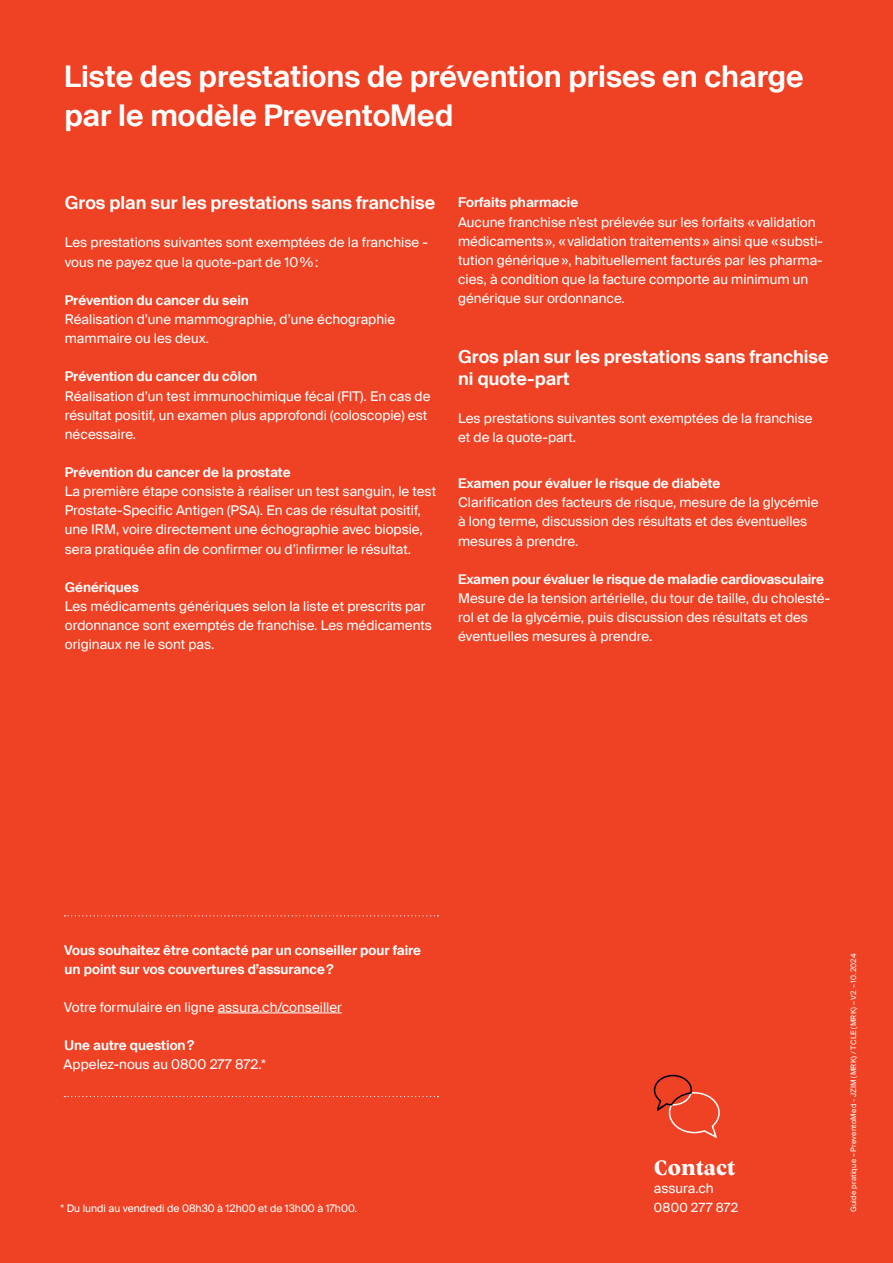
<style>
.page{position:relative;width:893px;height:1263px;background:#ef4123}
.page>*{position:absolute;margin:0;border:0;box-sizing:border-box;transform-origin:0 0}
.t1{font:600 30px/39px "Suisse Intl";color:#fff}
.t2{font:800 21px "Vesterbro";color:#fff}
.t3{font:600 18px/21.6px "Suisse Intl";color:#fff}
.t4{font:13.5px/19.2px "Suisse Intl";color:#fff}
.t5{font:600 13.5px/19.2px "Suisse Intl";color:#fff}
.t6{font:12.75px "Suisse Intl";letter-spacing:.025em;color:#fff}
.t7{font:10.5px "Suisse Intl";color:#fff}
.t8{font:7.5px "Suisse Intl";letter-spacing:.025em;color:#fff}
</style>
<div class="page">
<svg style="left:653px;top:1074px;width:67px;height:64px"></svg>
<svg style="left:64px;top:915px;width:374px;height:1px"></svg>
<svg style="left:64px;top:1096px;width:374px;height:1px"></svg>
<hr style="left:218px;top:1012px;width:124px;height:1px;background:#fff">
<h1 class="t1" style="left:64px;top:57px;width:741px">Liste des prestations de prévention prises en charge par le modèle PreventoMed</h1>
<h3 class="t3" style="left:65px;top:192px;width:372px">Gros plan sur les prestations sans franchise</h3>
<p class="t4" style="left:65px;top:233px;width:365px">Les prestations suivantes sont exemptées de la franchise - vous ne payez que la quote-part de 10%:</p>
<p class="t5" style="left:65px;top:291px;width:186px">Prévention du cancer du sein</p>
<p class="t4" style="left:65px;top:310px;width:332px">Réalisation d’une mammographie, d’une échographie mammaire ou les deux.</p>
<p class="t5" style="left:65px;top:367px;width:194px">Prévention du cancer du côlon</p>
<p class="t4" style="left:65px;top:386px;width:367px">Réalisation d’un test immunochimique fécal (FIT). En cas de résultat positif, un examen plus approfondi (coloscopie) est nécessaire.</p>
<p class="t5" style="left:65px;top:463px;width:227px">Prévention du cancer de la prostate</p>
<p class="t4" style="left:65px;top:482px;width:373px">La première étape consiste à réaliser un test sanguin, le test Prostate-Specific Antigen (PSA). En cas de résultat positif, une IRM, voire directement une échographie avec biopsie, sera pratiquée afin de confirmer ou d’infirmer le résultat.</p>
<p class="t5" style="left:65px;top:578px;width:76px">Génériques</p>
<p class="t4" style="left:65px;top:597px;width:369px">Les médicaments génériques selon la liste et prescrits par ordonnance sont exemptés de franchise. Les médicaments originaux ne le sont pas.</p>
<p class="t5" style="left:458px;top:193px;width:122px">Forfaits pharmacie</p>
<p class="t4" style="left:458px;top:212px;width:366px">Aucune franchise n’est prélevée sur les forfaits «validation médicaments», «validation traitements» ainsi que «substi&shy;tution générique», habituellement facturés par les pharma&shy;cies, à condition que la facture comporte au minimum un générique sur ordonnance.</p>
<h3 class="t3" style="left:458px;top:346px;width:372px">Gros plan sur les prestations sans franchise ni quote-part</h3>
<p class="t4" style="left:458px;top:409px;width:356px">Les prestations suivantes sont exemptées de la franchise et de la quote-part.</p>
<p class="t5" style="left:458px;top:474px;width:264px">Examen pour évaluer le risque de diabète</p>
<p class="t4" style="left:458px;top:493px;width:362px">Clarification des facteurs de risque, mesure de la glycémie à long terme, discussion des résultats et des éventuelles mesures à prendre.</p>
<p class="t5" style="left:458px;top:570px;width:367px">Examen pour évaluer le risque de maladie cardiovasculaire</p>
<p class="t4" style="left:458px;top:589px;width:374px">Mesure de la tension artérielle, du tour de taille, du cholesté&shy;rol et de la glycémie, puis discussion des résultats et des éventuelles mesures à prendre.</p>
<p class="t5" style="left:64px;top:940px;width:358px">Vous souhaitez être contacté par un conseiller pour faire un point sur vos couvertures d’assurance?</p>
<p class="t4" style="left:64px;top:998px;width:279px">Votre formulaire en ligne assura.ch/conseiller</p>
<p class="t5" style="left:65px;top:1036px;width:131px">Une autre question?</p>
<p class="t4" style="left:64px;top:1055px;width:204px">Appelez-nous au 0800 277 872.*</p>
<h2 class="t2" style="left:654px;top:1152px;width:83px">Contact</h2>
<p class="t4" style="left:654px;top:1178px;width:61px">assura.ch</p>
<p class="t7" style="left:61px;top:1202px;width:298px">* Du lundi au vendredi de 08h30 à 12h00 et de 13h00 à 17h00.</p>
<p class="t6" style="left:654px;top:1200px;width:86px">0800 277 872</p>
<p class="t8" style="left:849px;top:1212px;width:260px;rotate:-90deg">Guide pratique – PreventoMed - JZIM (MRK) / TCLE (MRK) – V2 – 10.2024</p>
</div>
